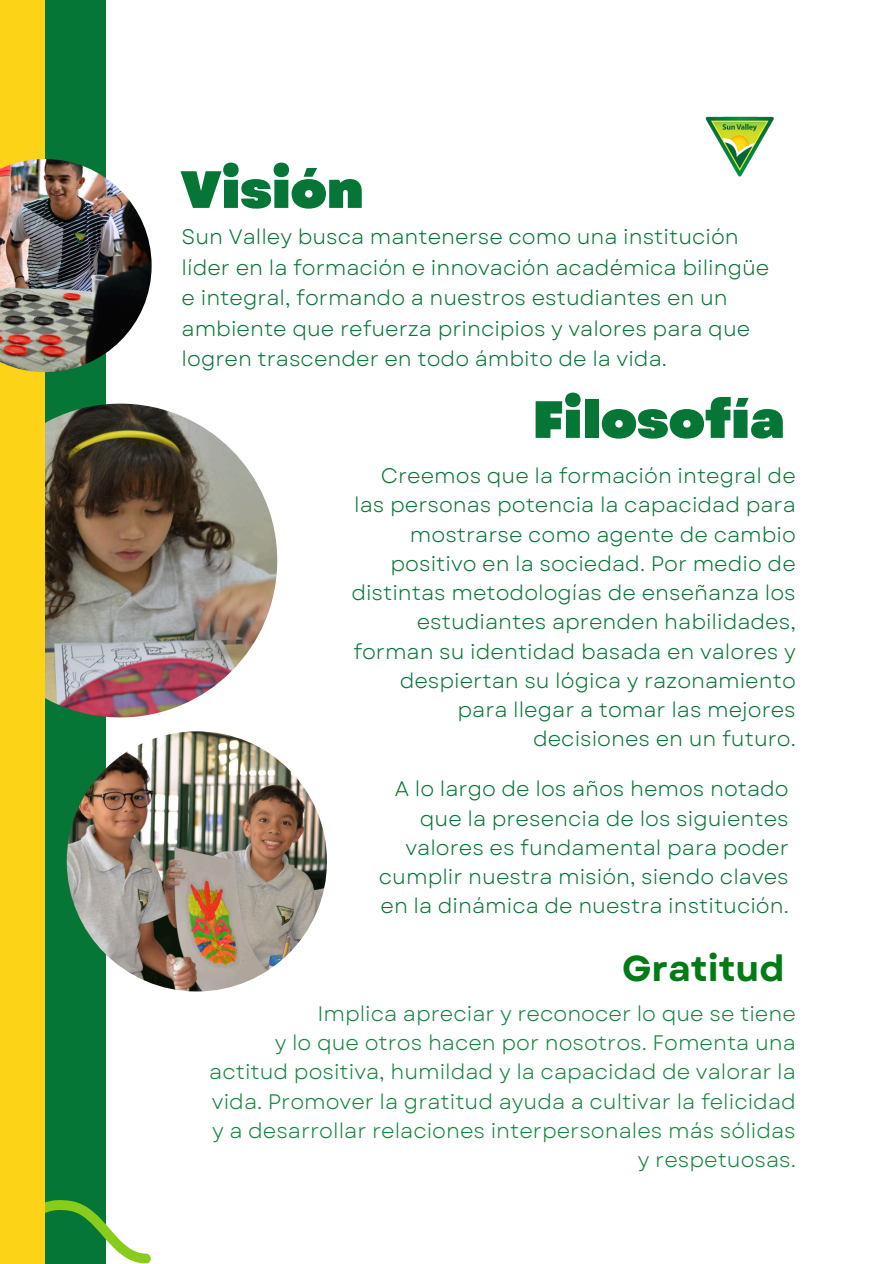
<style>
.page{position:relative;width:894px;height:1264px;background:#fff}
.page>*{position:absolute;margin:0;border:0;box-sizing:border-box;transform-origin:0 0}
.t1{font:900 52.35px "Garet";color:#057635}
.t2{font:700 36px "Garet";color:#007b15}
.t3{font:21px/29.2px "Garet";color:#057635;text-align:right}
.t4{font:21px/29.2px "Garet";color:#11853c;text-align:right}
</style>
<div class="page">
<div style="left:0;top:0;width:105px;height:1263px;background:#057635"></div>
<svg style="left:44px;top:1197px;width:107px;height:66px"></svg>
<img style="left:705px;top:116px;width:69px;height:61px">
<img style="left:44px;top:403px;width:233px;height:314px">
<img style="left:67px;top:731px;width:260px;height:260px;border-radius:50%">
<div style="left:0;top:0;width:44px;height:1263px;background:#fcd316"></div>
<img style="left:0;top:159px;width:152px;height:213px">
<h1 class="t1" style="left:180px;top:152px;width:185px">Visión</h1>
<p class="t3" style="left:181px;top:222px;width:589px;line-height:30.3px;text-align:left">Sun Valley busca mantenerse como una institución líder en la formación e innovación académica bilingüe e integral, formando a nuestros estudiantes en un ambiente que refuerza principios y valores para que logren trascender en todo ámbito de la vida.</p>
<p class="t1" style="left:533px;top:382px;width:253px">Filosofía</p>
<p class="t3" style="left:351px;top:461px;width:446px">Creemos que la formación integral de las personas potencia la capacidad para mostrarse como agente de cambio positivo en la sociedad. Por medio de distintas metodologías de enseñanza los estudiantes aprenden habilidades, forman su identidad basada en valores y despiertan su lógica y razonamiento para llegar a tomar las mejores decisiones en un futuro.</p>
<p class="t3" style="left:379px;top:774px;width:411px">A lo largo de los años hemos notado que la presencia de los siguientes valores es fundamental para poder cumplir nuestra misión, siendo claves en la dinámica de nuestra institución.</p>
<h2 class="t2" style="left:622px;top:942px;width:164px">Gratitud</h2>
<p class="t4" style="left:209px;top:999px;width:588px">Implica apreciar y reconocer lo que se tiene<br>y lo que otros hacen por nosotros. Fomenta una actitud positiva, humildad y la capacidad de valorar la vida. Promover la gratitud ayuda a cultivar la felicidad y a desarrollar relaciones interpersonales más sólidas y respetuosas.</p>
</div>
